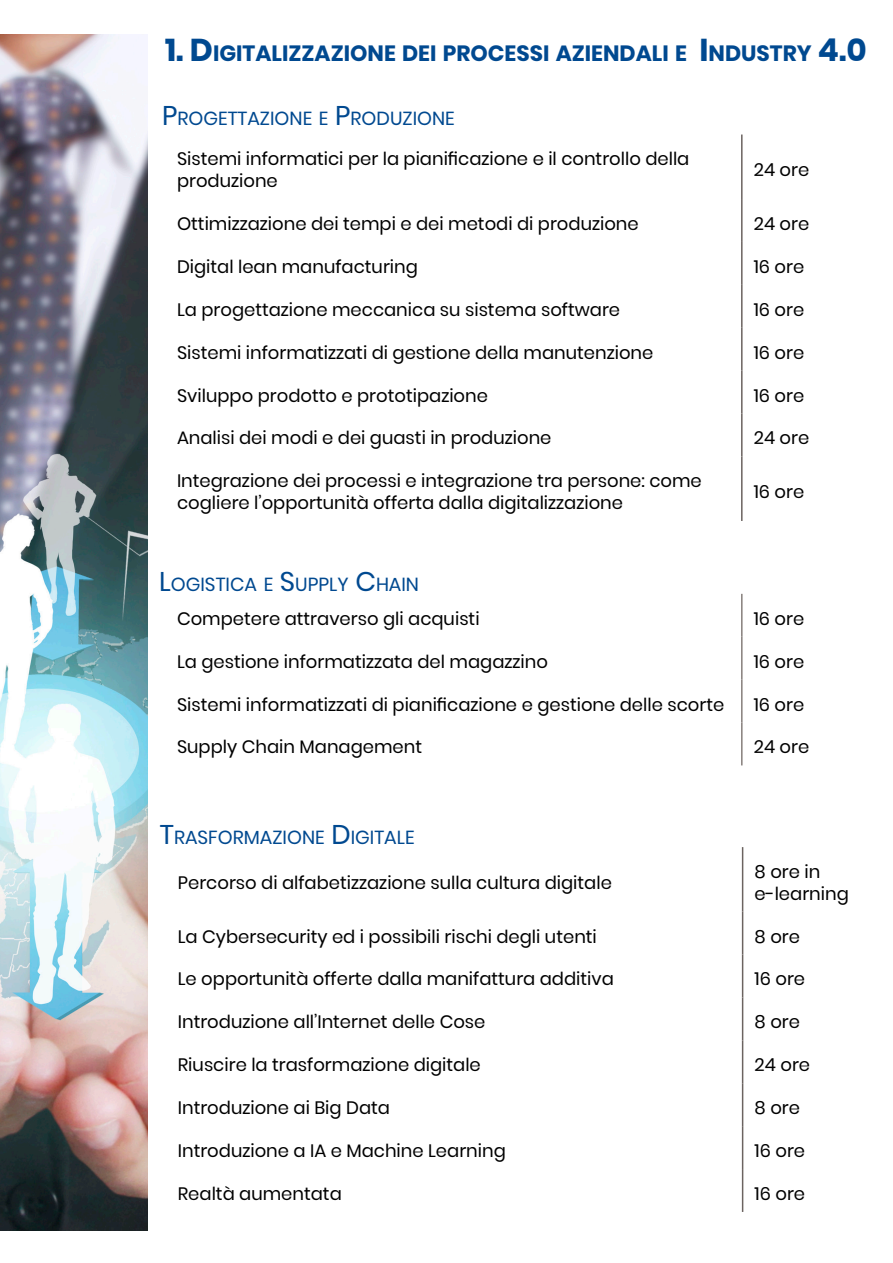
<style>
.page{position:relative;width:893px;height:1263px;background:#fff}
.page>*{position:absolute;margin:0;border:0;box-sizing:border-box;transform-origin:0 0}
.t1{font:700 22.05px "Poppins";color:#004990}
.t2{font:18.9px "Poppins";color:#004990}
.t3{font:18px/21.6px "Poppins";color:#000}
.s1{font-size:31.5px}
.s2{font-size:27px}
</style>
<div class="page">
<img style="left:0;top:35px;width:148px;height:1195px">
<hr style="left:741px;top:135px;width:1px;height:64px;background:#6b6360">
<hr style="left:741px;top:199px;width:1px;height:43px;background:#6b6360">
<hr style="left:741px;top:242px;width:1px;height:43px;background:#6b6360">
<hr style="left:741px;top:285px;width:1px;height:43px;background:#6b6360">
<hr style="left:741px;top:328px;width:1px;height:43px;background:#6b6360">
<hr style="left:741px;top:371px;width:1px;height:43px;background:#6b6360">
<hr style="left:741px;top:414px;width:1px;height:42px;background:#6b6360">
<hr style="left:741px;top:456px;width:1px;height:65px;background:#6b6360">
<hr style="left:741px;top:594px;width:1px;height:43px;background:#867f7c">
<hr style="left:741px;top:637px;width:1px;height:43px;background:#867f7c">
<hr style="left:741px;top:680px;width:1px;height:42px;background:#867f7c">
<hr style="left:741px;top:722px;width:1px;height:43px;background:#867f7c">
<hr style="left:742px;top:847px;width:1px;height:65px;background:#6b6360">
<hr style="left:742px;top:912px;width:1px;height:42px;background:#6b6360">
<hr style="left:742px;top:954px;width:1px;height:43px;background:#6b6360">
<hr style="left:742px;top:997px;width:1px;height:43px;background:#6b6360">
<hr style="left:742px;top:1040px;width:1px;height:43px;background:#6b6360">
<hr style="left:742px;top:1083px;width:1px;height:43px;background:#6b6360">
<hr style="left:742px;top:1126px;width:1px;height:43px;background:#6b6360">
<hr style="left:742px;top:1169px;width:1px;height:43px;background:#6b6360">
<p class="t1" style="left:165px;top:41px;width:703px"><span class="s1">1. D</span>IGITALIZZAZIONE DEI PROCESSI AZIENDALI E <span class="s1">I</span> NDUSTRY <span class="s1">4.0</span></p>
<p class="t2" style="left:162px;top:107px;width:294px"><span class="s2">P</span>ROGETTAZIONE E <span class="s2">P</span>RODUZIONE</p>
<p class="t3" style="left:177px;top:148px;width:514px">Sistemi informatici per la pianificazione e il controllo della produzione</p>
<p class="t3" style="left:754px;top:159px;width:57px">24 ore</p>
<p class="t3" style="left:177px;top:213px;width:463px">Ottimizzazione dei tempi e dei metodi di produzione</p>
<p class="t3" style="left:754px;top:213px;width:57px">24 ore</p>
<p class="t3" style="left:177px;top:256px;width:242px">Digital lean manufacturing</p>
<p class="t3" style="left:754px;top:256px;width:52px">16 ore</p>
<p class="t3" style="left:177px;top:299px;width:445px">La progettazione meccanica su sistema software</p>
<p class="t3" style="left:754px;top:299px;width:52px">16 ore</p>
<p class="t3" style="left:177px;top:342px;width:478px">Sistemi informatizzati di gestione della manutenzione</p>
<p class="t3" style="left:754px;top:342px;width:52px">16 ore</p>
<p class="t3" style="left:177px;top:384px;width:312px">Sviluppo prodotto e prototipazione</p>
<p class="t3" style="left:754px;top:384px;width:52px">16 ore</p>
<p class="t3" style="left:177px;top:427px;width:376px">Analisi dei modi e dei guasti in produzione</p>
<p class="t3" style="left:754px;top:427px;width:57px">24 ore</p>
<p class="t3" style="left:177px;top:470px;width:526px">Integrazione dei processi e integrazione tra persone: come cogliere l’opportunità offerta dalla digitalizzazione</p>
<p class="t3" style="left:754px;top:481px;width:52px">16 ore</p>
<p class="t2" style="left:159px;top:573px;width:261px"><span class="s2">L</span>OGISTICA E <span class="s2">S</span>UPPLY <span class="s2">C</span>HAIN</p>
<p class="t3" style="left:177px;top:608px;width:304px">Competere attraverso gli acquisti</p>
<p class="t3" style="left:754px;top:608px;width:52px">16 ore</p>
<p class="t3" style="left:177px;top:651px;width:372px">La gestione informatizzata del magazzino</p>
<p class="t3" style="left:754px;top:651px;width:52px">16 ore</p>
<p class="t3" style="left:177px;top:693px;width:549px">Sistemi informatizzati di pianificazione e gestione delle scorte</p>
<p class="t3" style="left:754px;top:693px;width:52px">16 ore</p>
<p class="t3" style="left:177px;top:736px;width:247px">Supply Chain Management</p>
<p class="t3" style="left:754px;top:736px;width:57px">24 ore</p>
<p class="t2" style="left:160px;top:826px;width:256px"><span class="s2">T</span>RASFORMAZIONE <span class="s2">D</span>IGITALE</p>
<p class="t3" style="left:178px;top:872px;width:436px">Percorso di alfabetizzazione sulla cultura digitale</p>
<p class="t3" style="left:755px;top:861px;width:96px">8 ore in e-learning</p>
<p class="t3" style="left:178px;top:925px;width:421px">La Cybersecurity ed i possibili rischi degli utenti</p>
<p class="t3" style="left:755px;top:925px;width:47px">8 ore</p>
<p class="t3" style="left:178px;top:968px;width:438px">Le opportunità offerte dalla manifattura additiva</p>
<p class="t3" style="left:755px;top:968px;width:52px">16 ore</p>
<p class="t3" style="left:178px;top:1011px;width:309px">Introduzione all’Internet delle Cose</p>
<p class="t3" style="left:755px;top:1011px;width:47px">8 ore</p>
<p class="t3" style="left:178px;top:1054px;width:304px">Riuscire la trasformazione digitale</p>
<p class="t3" style="left:755px;top:1054px;width:57px">24 ore</p>
<p class="t3" style="left:178px;top:1097px;width:214px">Introduzione ai Big Data</p>
<p class="t3" style="left:755px;top:1097px;width:47px">8 ore</p>
<p class="t3" style="left:178px;top:1140px;width:329px">Introduzione a IA e Machine Learning</p>
<p class="t3" style="left:755px;top:1140px;width:52px">16 ore</p>
<p class="t3" style="left:178px;top:1183px;width:165px">Realtà aumentata</p>
<p class="t3" style="left:755px;top:1183px;width:52px">16 ore</p>
</div>
